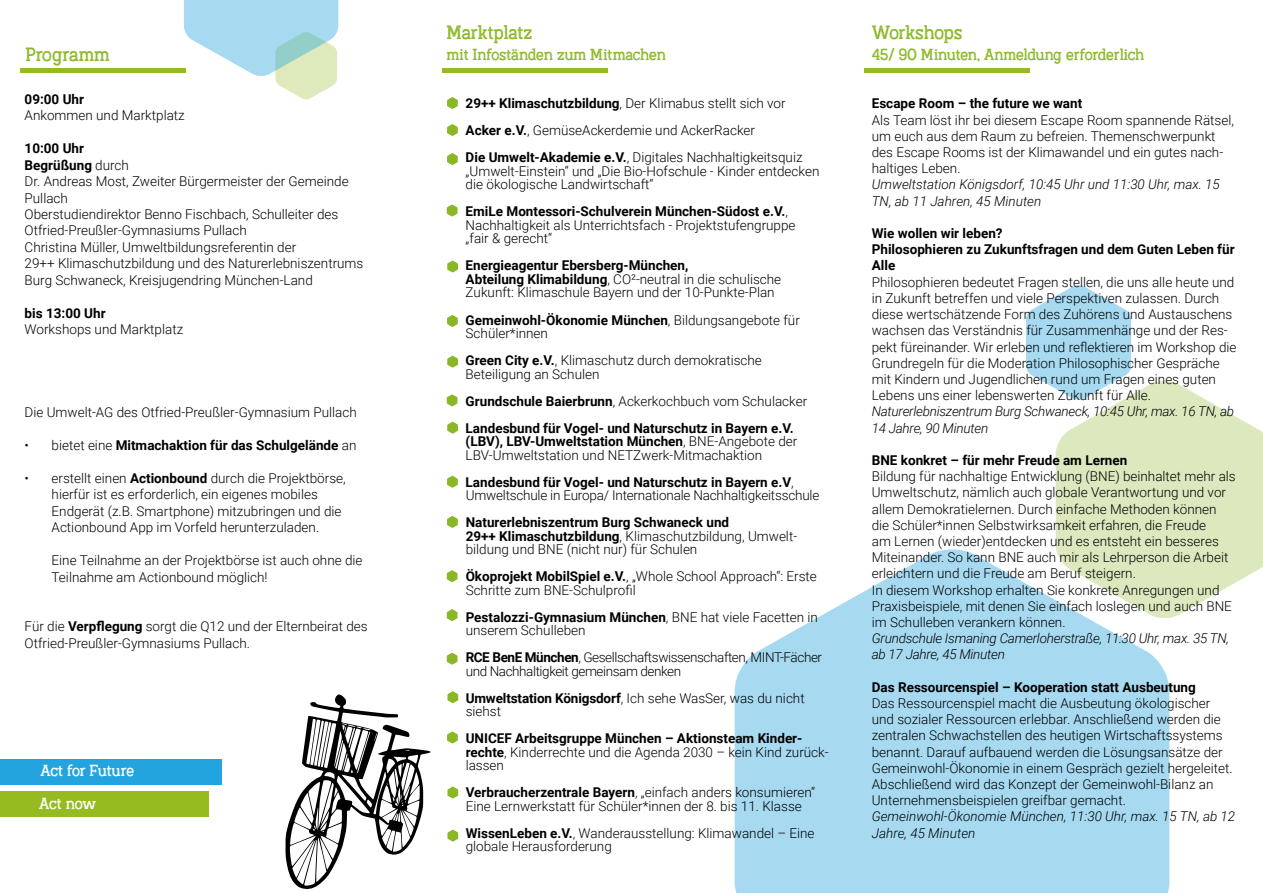
<style>
.page{position:relative;width:1263px;height:893px;background:#fff}
.page>*{position:absolute;margin:0;border:0;box-sizing:border-box;transform-origin:0 0}
.t1{font:18px "Austral Slab Stamp";color:#8ab725}
.t2{font:15px "Austral Slab Stamp";color:#8ab725}
.t3{font:15px/32.7px "Austral Slab Stamp";letter-spacing:-.015em;color:#fff}
.t4{font:300 13.5px/16.2px "Roboto";color:#000}
.t5{font:700 13.5px/13.5px "Roboto";color:#000}
.t6{font:italic 300 13.5px/16.2px "Roboto";letter-spacing:-.02em;color:#000}
.t7{font:italic 300 13.5px/16.2px "Roboto";color:#000}
.t8{font:300 13.5px/13.5px "Roboto";letter-spacing:-.03em;color:#000}
.s1{font-weight:700}
.s2{font-weight:300}
</style>
<div class="page">
<svg style="left:1056px;top:381px;width:207px;height:237px;fill:#dce9be"></svg>
<svg style="left:1026px;top:285px;width:105px;height:115px"></svg>
<svg style="left:735px;top:548px;width:434px;height:345px;fill:#a7daf1"></svg>
<div style="left:20px;top:68px;width:166px;height:5px;background:#95bb20"></div>
<div style="left:442px;top:68px;width:166px;height:5px;background:#95bb20"></div>
<svg style="left:447px;top:97px;width:11px;height:12px"></svg>
<svg style="left:447px;top:124px;width:11px;height:12px"></svg>
<svg style="left:447px;top:153px;width:11px;height:12px"></svg>
<svg style="left:447px;top:204px;width:10px;height:12px"></svg>
<svg style="left:447px;top:260px;width:11px;height:12px"></svg>
<svg style="left:447px;top:315px;width:11px;height:12px"></svg>
<svg style="left:447px;top:394px;width:10px;height:12px"></svg>
<svg style="left:447px;top:422px;width:11px;height:12px"></svg>
<svg style="left:447px;top:476px;width:11px;height:12px"></svg>
<svg style="left:447px;top:516px;width:11px;height:12px"></svg>
<svg style="left:447px;top:570px;width:10px;height:12px"></svg>
<svg style="left:447px;top:609px;width:10px;height:12px"></svg>
<svg style="left:447px;top:653px;width:10px;height:12px"></svg>
<svg style="left:447px;top:691px;width:11px;height:12px"></svg>
<svg style="left:447px;top:786px;width:11px;height:12px"></svg>
<div style="left:864px;top:68px;width:166px;height:5px;background:#95bb20"></div>
<svg style="left:285px;top:694px;width:146px;height:195px"></svg>
<svg style="left:184px;top:0;width:154px;height:100px"></svg>
<div style="left:0;top:759px;width:222px;height:25px;background:#23a4de"></div>
<div style="left:0;top:791px;width:208px;height:26px;background:#95bb20"></div>
<svg style="left:447px;top:731px;width:11px;height:12px"></svg>
<svg style="left:447px;top:356px;width:11px;height:12px"></svg>
<svg style="left:447px;top:830px;width:11px;height:11px"></svg>
<h1 class="t1" style="left:26px;top:40px;width:86px">Programm</h1>
<p class="t5" style="left:25px;top:91px;width:61px">09:00 Uhr</p>
<p class="t4" style="left:25px;top:107px;width:162px">Ankommen und Marktplatz</p>
<p class="t4" style="left:25px;top:139px;width:340px"><span class="s1">10:00 Uhr<br>Begrüßung</span> durch<br>Dr. Andreas Most, Zweiter Bürgermeister der Gemeinde Pullach<br>Oberstudiendirektor Benno Fischbach, Schulleiter des Otfried-Preußler-Gymnasiums Pullach<br>Christina Müller, Umweltbildungsreferentin der<br>29++ Klimaschutzbildung und des Naturerlebniszentrums Burg Schwaneck, Kreisjugendring München-Land</p>
<p class="t5" style="left:25px;top:306px;width:83px">bis 13:00 Uhr</p>
<p class="t4" style="left:25px;top:321px;width:160px">Workshops und Marktplatz</p>
<p class="t4" style="left:25px;top:404px;width:334px">Die Umwelt-AG des Otfried-Preußler-Gymnasium Pullach</p>
<p class="t5" style="left:25px;top:438px;width:333px"><span class="s2">• bietet eine</span> Mitmachaktion für das Schulgelände <span class="s2">an</span></p>
<p class="t4" style="left:52px;top:469px;width:296px;text-indent:-27px">• erstellt einen <span class="s1">Actionbound</span> durch die Projektbörse, hierfür ist es erforderlich, ein eigenes mobiles Endgerät (z.B. Smartphone) mitzubringen und die Actionbound App im Vorfeld herunterzuladen.</p>
<p class="t4" style="left:52px;top:552px;width:312px">Eine Teilnahme an der Projektbörse ist auch ohne die<br>Teilnahme am Actionbound möglich!</p>
<p class="t4" style="left:25px;top:618px;width:345px">Für die <span class="s1">Verpflegung</span> sorgt die Q12 und der Elternbeirat des<br>Otfried-Preußler-Gymnasiums Pullach.</p>
<p class="t3" style="left:39px;top:754px;width:96px">Act for Future<br>Act now</p>
<h1 class="t1" style="left:446px;top:19px;width:87px">Marktplatz</h1>
<p class="t2" style="left:446px;top:43px;width:221px">mit Infoständen zum Mitmachen</p>
<p class="t4" style="left:466px;top:90px;width:338px;line-height:27px"><span class="s1">29++ Klimaschutzbildung</span>, Der Klimabus stellt sich vor<br><span class="s1">Acker e.V.</span>, GemüseAckerdemie und AckerRacker<br><span class="s1">Die Umwelt-Akademie e.V.</span>, Digitales Nachhaltigkeitsquiz</p>
<p class="t4" style="left:466px;top:164px;width:355px;line-height:13.5px">„Umwelt-Einstein“ und „Die Bio-Hofschule - Kinder entdecken die ökologische Landwirtschaft“</p>
<p class="t4" style="left:466px;top:204px;width:331px;line-height:13.5px"><span class="s1">EmiLe Montessori-Schulverein München-Südost e.V.</span>,<br>Nachhaltigkeit als Unterrichtsfach - Projektstufengruppe „fair &amp; gerecht“</p>
<p class="t4" style="left:466px;top:258px;width:317px;line-height:13.5px"><span class="s1">Energieagentur Ebersberg-München,<br>Abteilung Klimabildung</span>, CO²-neutral in die schulische<br>Zukunft: Klimaschule Bayern und der 10-Punkte-Plan</p>
<p class="t4" style="left:466px;top:312px;width:336px;line-height:13.5px"><span class="s1">Gemeinwohl-Ökonomie München</span>, Bildungsangebote für<br>Schüler*innen</p>
<p class="t4" style="left:466px;top:353px;width:298px;line-height:13.5px"><span class="s1">Green City e.V.</span>, Klimaschutz durch demokratische<br>Beteiligung an Schulen</p>
<p class="t5" style="left:466px;top:387px;width:343px;line-height:27px">Grundschule Baierbrunn<span class="s2">, Ackerkochbuch vom Schulacker<br></span>Landesbund für Vogel- und Naturschutz in Bayern e.V.</p>
<p class="t4" style="left:466px;top:434px;width:333px;line-height:13.5px"><span class="s1">(LBV), LBV-Umweltstation München</span>, BNE-Angebote der<br>LBV-Umweltstation und NETZwerk-Mitmachaktion</p>
<p class="t4" style="left:466px;top:474px;width:355px;line-height:13.5px"><span class="s1">Landesbund für Vogel- und Naturschutz in Bayern e.V</span>,<br>Umweltschule in Europa/ Internationale Nachhaltigkeitsschule</p>
<p class="t4" style="left:466px;top:515px;width:333px;line-height:13.5px"><span class="s1">Naturerlebniszentrum Burg Schwaneck und<br>29++ Klimaschutzbildung</span>, Klimaschutzbildung, Umwelt&shy;bildung und BNE (nicht nur) für Schulen</p>
<p class="t4" style="left:466px;top:569px;width:353px;line-height:13.5px"><span class="s1">Ökoprojekt MobilSpiel e.V.</span>, „Whole School Approach“: Erste<br>Schritte zum BNE-Schulprofil</p>
<p class="t4" style="left:466px;top:609px;width:354px;line-height:13.5px"><span class="s1">Pestalozzi-Gymnasium München</span>, BNE hat viele Facetten in unserem Schulleben</p>
<p class="t8" style="left:466px;top:650px;width:358px"><span class="s1">RCE BenE München</span>, Gesellschaftswissenschaften, MINT-Fächer und Nachhaltigkeit gemeinsam denken</p>
<p class="t4" style="left:466px;top:690px;width:340px;line-height:13.5px"><span class="s1">Umweltstation Königsdorf</span>, Ich sehe WasSer, was du nicht siehst</p>
<p class="t5" style="left:466px;top:731px;width:365px">UNICEF Arbeitsgruppe München – Aktionsteam Kinder&shy;rechte<span class="s2">, Kinderrechte und die Agenda 2030 – kein Kind zurück&shy;lassen</span></p>
<p class="t4" style="left:466px;top:785px;width:351px;line-height:13.5px"><span class="s1">Verbraucherzentrale Bayern</span>, „einfach anders konsumieren“<br>Eine Lernwerkstatt für Schüler*innen der 8. bis 11. Klasse</p>
<p class="t4" style="left:466px;top:825px;width:350px;line-height:13.5px"><span class="s1">WissenLeben e.V.</span>, Wanderausstellung: Klimawandel – Eine globale Herausforderung</p>
<h1 class="t1" style="left:872px;top:19px;width:92px">Workshops</h1>
<p class="t2" style="left:872px;top:43px;width:274px">45/ 90 Minuten, Anmeldung erforderlich</p>
<p class="t5" style="left:872px;top:96px;width:212px">Escape Room – the future we want</p>
<p class="t4" style="left:872px;top:111px;width:364px">Als Team löst ihr bei diesem Escape Room spannende Rätsel, um euch aus dem Raum zu befreien. Themenschwerpunkt des Escape Rooms ist der Klimawandel und ein gutes nach&shy;haltiges Leben.</p>
<p class="t7" style="left:872px;top:176px;width:350px">Umweltstation Königsdorf, 10:45 Uhr und 11:30 Uhr, max. 15<br>TN, ab 11 Jahren, 45 Minuten</p>
<p class="t5" style="left:872px;top:225px;width:364px;line-height:16.2px">Wie wollen wir leben?<br>Philosophieren zu Zukunftsfragen und dem Guten Leben für<br>Alle</p>
<p class="t4" style="left:872px;top:273px;width:366px">Philosophieren bedeutet Fragen stellen, die uns alle heute und in Zukunft betreffen und viele Perspektiven zulassen. Durch diese wertschätzende Form des Zuhörens und Austauschens wachsen das Verständnis für Zusammenhänge und der Res&shy;pekt füreinander. Wir erleben und reflektieren im Workshop die Grundregeln für die Moderation Philosophischer Gespräche mit Kindern und Jugendlichen rund um Fragen eines guten Lebens uns einer lebenswerten Zukunft für Alle.</p>
<p class="t6" style="left:872px;top:403px;width:364px">Naturerlebniszentrum Burg Schwaneck, 10:45 Uhr, max. 16 TN, ab<br>14 Jahre, 90 Minuten</p>
<p class="t5" style="left:872px;top:453px;width:257px">BNE konkret – für mehr Freude am Lernen</p>
<p class="t4" style="left:872px;top:468px;width:366px">Bildung für nachhaltige Entwicklung (BNE) beinhaltet mehr als Umweltschutz, nämlich auch globale Verantwortung und vor allem Demokratielernen. Durch einfache Methoden können die Schüler*innen Selbstwirksamkeit erfahren, die Freude<br>am Lernen (wieder)entdecken und es entsteht ein besseres Miteinander. So kann BNE auch mir als Lehrperson die Arbeit erleichtern und die Freude am Beruf steigern.<br>In diesem Workshop erhalten Sie konkrete Anregungen und Praxisbeispiele, mit denen Sie einfach loslegen und auch BNE im Schulleben verankern können.</p>
<p class="t6" style="left:872px;top:630px;width:359px">Grundschule Ismaning Camerloherstraße, 11:30 Uhr, max. 35 TN, ab 17 Jahre, 45 Minuten</p>
<p class="t5" style="left:872px;top:680px;width:326px">Das Ressourcenspiel – Kooperation statt Ausbeutung</p>
<p class="t4" style="left:872px;top:694px;width:363px">Das Ressourcenspiel macht die Ausbeutung ökologischer und sozialer Ressourcen erlebbar. Anschließend werden die zentralen Schwachstellen des heutigen Wirtschaftssystems benannt. Darauf aufbauend werden die Lösungsansätze der Gemeinwohl-Ökonomie in einem Gespräch gezielt hergeleitet.<br>Abschließend wird das Konzept der Gemeinwohl-Bilanz an Unternehmensbeispielen greifbar gemacht.</p>
<p class="t7" style="left:872px;top:808px;width:365px">Gemeinwohl-Ökonomie München, 11:30 Uhr, max. 15 TN, ab 12<br>Jahre, 45 Minuten</p>
</div>
